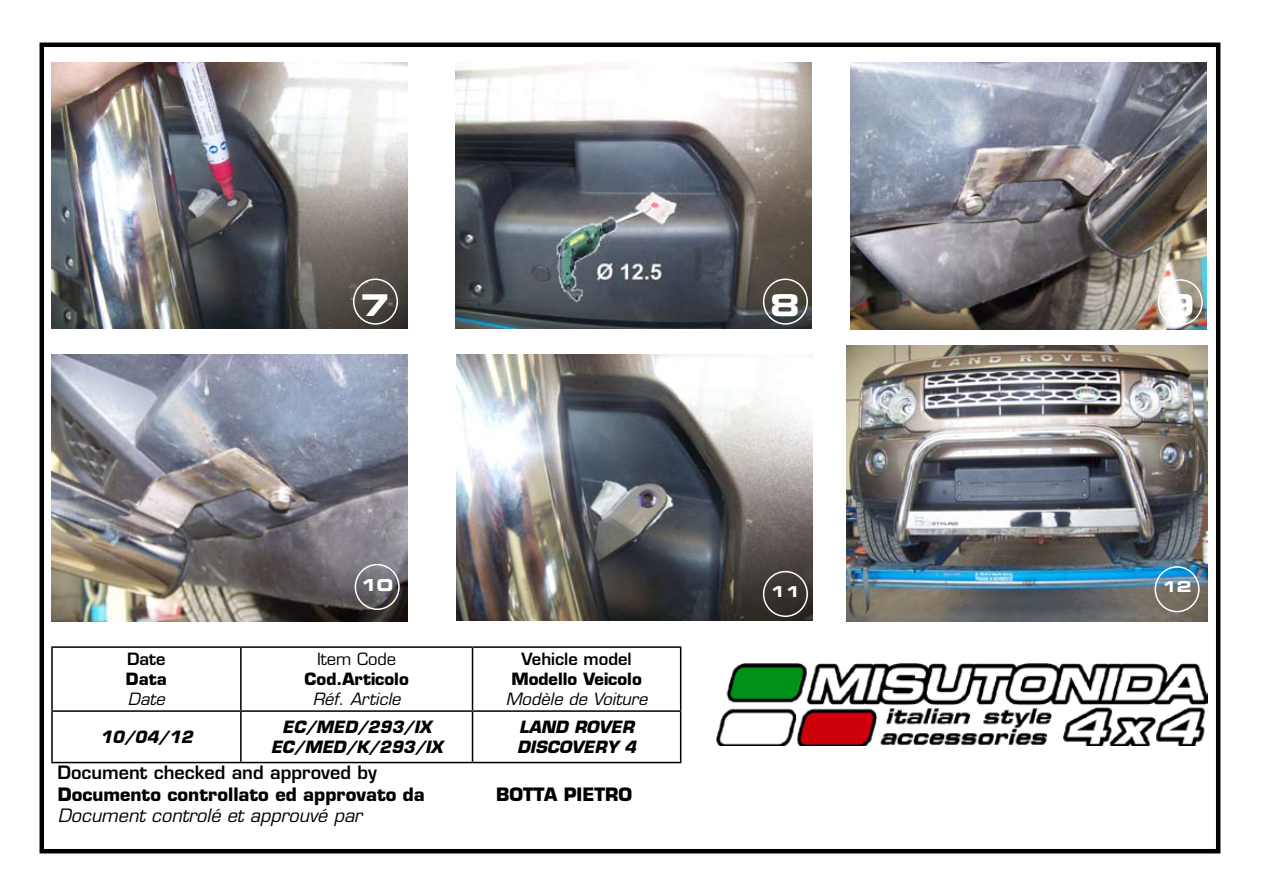
<style>
.page{position:relative;width:1263px;height:893px;background:#fff}
.page>*{position:absolute;margin:0;border:0;box-sizing:border-box;transform-origin:0 0}
.t1{font:30px "Eurostile LT Std Bold Ex 2";color:#fff}
.t2{font:700 18px "Eurostile LT Std";color:#000}
.t3{font:italic 18px "Eurostile LT Std";color:#000}
.t4{font:600 18px "Eurostile LT Std";color:#000}
.t5{font:italic 700 16.5px/19.8px "Eurostile LT Std";color:#000;text-align:center}
.t6{font:700 16.5px "Eurostile LT Std";color:#000}
.t7{font:italic 16.5px "Eurostile LT Std";color:#000}
.t8{font:600 16.5px "Eurostile LT Std";color:#000}
.t9{font:16.5px "Eurostile LT Std";color:#000}
.t10{font:16.5px "Eurostile LT Std Bold Ex 2";color:#fff}
.t11{font:15px "Eurostile LT Std Bold Ex 2";color:#fff}
</style>
<div class="page">
<div style="left:40px;top:43px;width:1180px;height:810px;border:4px solid #000"></div>
<img style="left:52px;top:62px;width:356px;height:267px">
<div style="left:353px;top:279px;width:45px;height:46px;border:2px solid #fff;border-radius:50%"></div>
<img style="left:455px;top:62px;width:356px;height:267px">
<img style="left:51px;top:354px;width:356px;height:267px">
<div style="left:355px;top:564px;width:45px;height:46px;border:2px solid #fff;border-radius:50%"></div>
<img style="left:846px;top:346px;width:362px;height:276px">
<div style="left:763px;top:279px;width:45px;height:46px;border:2px solid #fff;border-radius:50%"></div>
<img style="left:716px;top:663px;width:491px;height:83px">
<img style="left:850px;top:63px;width:356px;height:267px">
<div style="left:1158px;top:279px;width:45px;height:46px;border:2px solid #fff;border-radius:50%"></div>
<hr style="left:51px;top:646px;width:190px;height:2px;background:#000">
<hr style="left:51px;top:648px;width:2px;height:62px;background:#000">
<hr style="left:241px;top:646px;width:231px;height:2px;background:#000">
<hr style="left:240px;top:648px;width:2px;height:62px;background:#000">
<hr style="left:472px;top:646px;width:209px;height:2px;background:#000">
<hr style="left:472px;top:648px;width:1px;height:62px;background:#000">
<hr style="left:680px;top:648px;width:1px;height:62px;background:#000">
<hr style="left:51px;top:710px;width:190px;height:2px;background:#000">
<hr style="left:51px;top:712px;width:2px;height:50px;background:#000">
<hr style="left:241px;top:710px;width:231px;height:2px;background:#000">
<hr style="left:240px;top:712px;width:2px;height:50px;background:#000">
<hr style="left:472px;top:710px;width:209px;height:2px;background:#000">
<hr style="left:472px;top:712px;width:1px;height:50px;background:#000">
<hr style="left:680px;top:712px;width:1px;height:50px;background:#000">
<hr style="left:51px;top:762px;width:190px;height:1px;background:#000">
<hr style="left:241px;top:762px;width:231px;height:1px;background:#000">
<hr style="left:472px;top:762px;width:209px;height:1px;background:#000">
<img style="left:457px;top:354px;width:356px;height:267px">
<div style="left:763px;top:571px;width:45px;height:46px;border:2px solid #fff;border-radius:50%"></div>
<div style="left:1154px;top:566px;width:45px;height:46px;border:2px solid #fff;border-radius:50%"></div>
<h1 class="t1" style="left:360px;top:284px;width:31px">7</h1>
<p class="t8" style="left:127px;top:649px;width:40px">Date</p>
<p class="t6" style="left:126px;top:669px;width:42px">Data</p>
<p class="t7" style="left:128px;top:689px;width:38px">Date</p>
<p class="t10" style="left:360px;top:573px;width:34px">10</p>
<p class="t9" style="left:317px;top:649px;width:81px">Item Code</p>
<p class="t6" style="left:305px;top:669px;width:106px">Cod.Articolo</p>
<p class="t7" style="left:313px;top:689px;width:89px">Réf. Article</p>
<p class="t8" style="left:521px;top:649px;width:112px">Vehicle model</p>
<p class="t6" style="left:511px;top:669px;width:132px">Modello Veicolo</p>
<p class="t7" style="left:506px;top:689px;width:143px">Modèle de Voiture</p>
<p class="t5" style="left:100px;top:727px;width:94px">10/04/12</p>
<p class="t5" style="left:271px;top:717px;width:173px">EC/MED/293/IX<br>EC/MED/K/293/IX</p>
<p class="t5" style="left:517px;top:717px;width:121px;text-align:left">LAND ROVER<br>DISCOVERY 4</p>
<p class="t4" style="left:58px;top:761px;width:321px">Document checked and approved by</p>
<p class="t2" style="left:58px;top:783px;width:369px">Documento controllato ed approvato da</p>
<p class="t2" style="left:496px;top:783px;width:138px">BOTTA PIETRO</p>
<p class="t3" style="left:58px;top:805px;width:306px">Document controlé et approuvé par</p>
<h1 class="t1" style="left:770px;top:284px;width:31px">8</h1>
<h1 class="t1" style="left:1165px;top:285px;width:31px">9</h1>
<p class="t11" style="left:770px;top:581px;width:31px">11</p>
<p class="t11" style="left:1162px;top:576px;width:31px">12</p>
</div>
